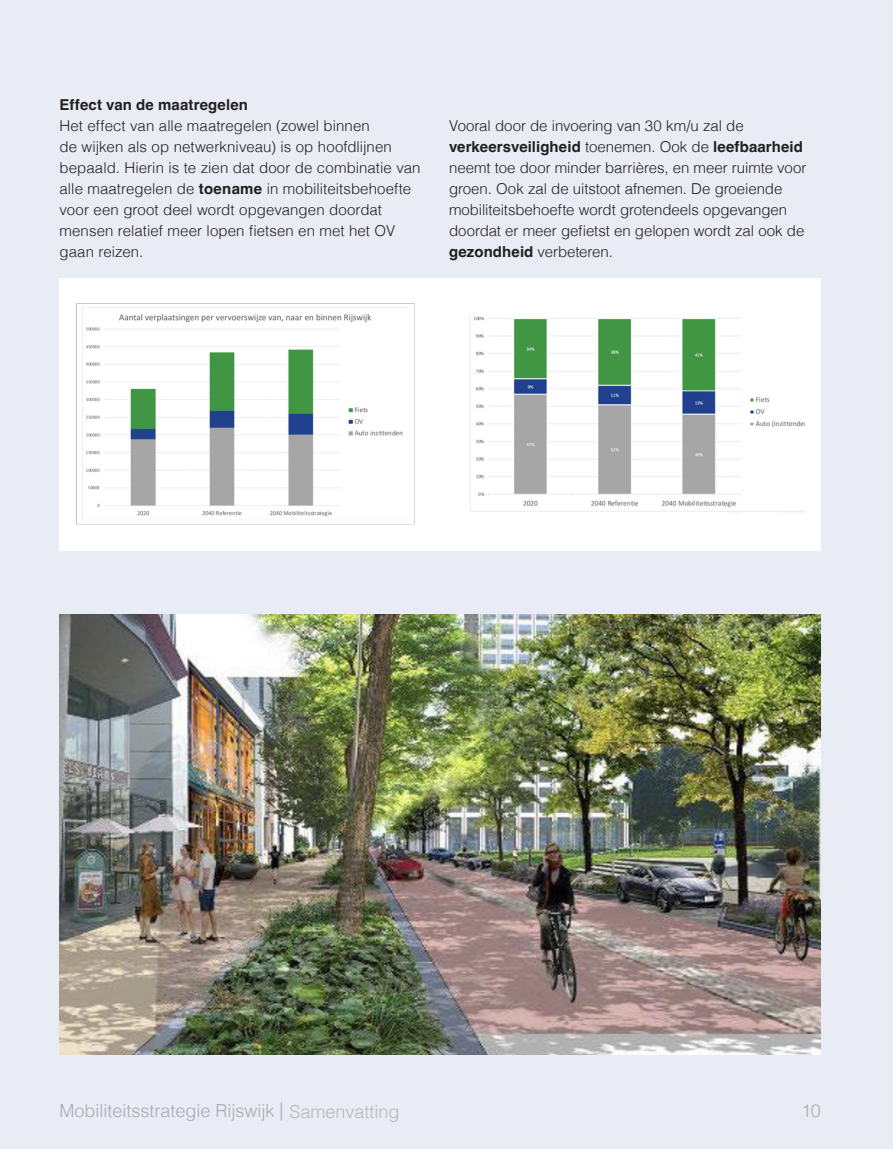
<style>
.page{position:relative;width:893px;height:1149px;background:#fff}
.page>*{position:absolute;margin:0;border:0;box-sizing:border-box;transform-origin:0 0}
.t1{font:300 18px "Helvetica";color:#b6b7bb}
.t2{font:300 15px/21px "Helvetica";color:#231f20}
.t3{font:700 15px "Helvetica";letter-spacing:.01em;color:#231f20}
.s1{font-weight:700}
</style>
<div class="page">
<div style="left:0;top:0;width:893px;height:1148px;background:#e9ecf4"></div>
<div style="left:60px;top:278px;width:761px;height:273px;background:#fff"></div>
<img style="left:82px;top:304px;width:333px;height:220px">
<img style="left:470px;top:315px;width:334px;height:198px">
<img style="left:60px;top:614px;width:761px;height:440px">
<p class="t3" style="left:60px;top:96px;width:190px">Effect van de maatregelen</p>
<p class="t2" style="left:60px;top:114px;width:363px">Het effect van alle maatregelen (zowel binnen<br>de wijken als op netwerkniveau) is op hoofdlijnen bepaald. Hierin is te zien dat door de combinatie van alle maatregelen de <span class="s1">toename</span> in mobiliteitsbehoefte voor een groot deel wordt opgevangen doordat mensen relatief meer lopen fietsen en met het OV gaan reizen.</p>
<p class="t2" style="left:449px;top:114px;width:359px">Vooral door de invoering van 30 km/u zal de <span class="s1">verkeersveiligheid</span> toenemen. Ook de <span class="s1">leefbaarheid </span>neemt toe door minder barrières, en meer ruimte voor groen. Ook zal de uitstoot afnemen. De groeiende mobiliteitsbehoefte wordt grotendeels opgevangen doordat er meer gefietst en gelopen wordt zal ook de <span class="s1">gezondheid</span> verbeteren.</p>
<p class="t1" style="left:60px;top:1094px;width:342px">Mobiliteitsstrategie Rijswijk | Samenvatting</p>
<p class="t1" style="left:801px;top:1094px;width:21px">10</p>
</div>
